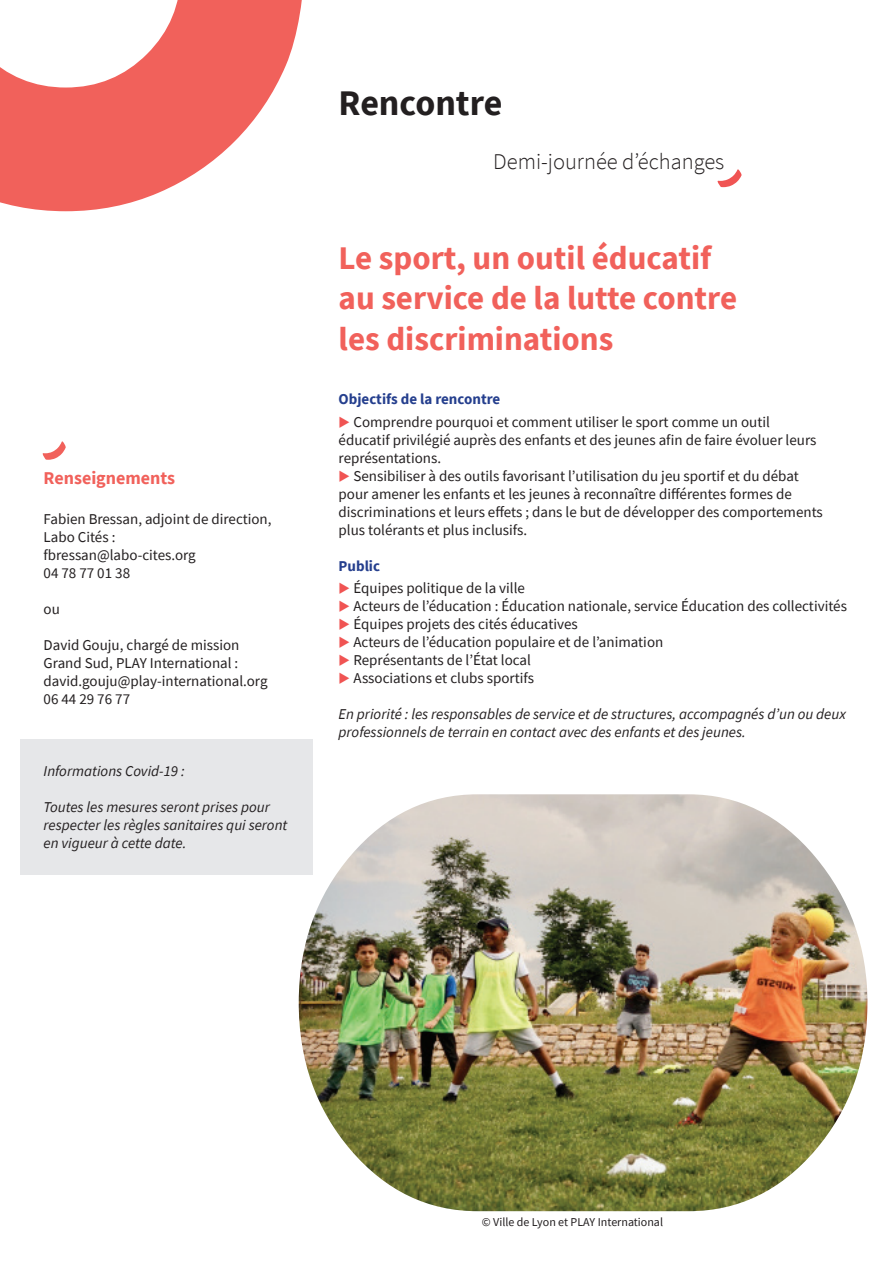
<style>
.page{position:relative;width:893px;height:1263px;background:#fff}
.page>*{position:absolute;margin:0;border:0;box-sizing:border-box;transform-origin:0 0}
.t1{font:700 36px "Source Sans Pro";color:#231f20}
.t2{font:700 33px/40.5px "Source Sans Pro";color:#f1615b}
.t3{font:300 22.5px "Source Sans Pro";color:#231f20}
.t4{font:700 18px "Source Sans Pro";color:#f1615b}
.t5{font:15px/18px "Source Sans Pro";color:#231f20}
.t6{font:italic 15px/18px "Source Sans Pro";color:#231f20}
.t7{font:700 15px "Source Sans Pro";color:#253f8e}
.t8{font:12px "Source Sans Pro";color:#231f20}
.s1{color:#f05453}
</style>
<div class="page">
<svg style="left:0;top:0;width:302px;height:211px;fill:#f1615b"></svg>
<svg style="left:43px;top:441px;width:23px;height:19px"></svg>
<svg style="left:717px;top:169px;width:25px;height:18px"></svg>
<img style="left:106px;top:739px;width:762px;height:473px">
<div style="left:20px;top:740px;width:293px;height:135px;background:#e6e7e9"></div>
<p class="t4" style="left:44px;top:466px;width:133px">Renseignements</p>
<p class="t5" style="left:44px;top:510px;width:229px">Fabien Bressan, adjoint de direction,<br>Labo Cités :<br>fbressan@labo-cites.org<br>04 78 77 01 38</p>
<p class="t5" style="left:44px;top:600px;width:18px">ou</p>
<p class="t5" style="left:44px;top:636px;width:225px">David Gouju, chargé de mission<br>Grand Sud, PLAY International : david.gouju@play-international.org<br>06 44 29 76 77</p>
<p class="t6" style="left:44px;top:762px;width:143px">Informations Covid-19 :</p>
<p class="t6" style="left:44px;top:798px;width:245px">Toutes les mesures seront prises pour respecter les règles sanitaires qui seront en vigueur à cette date.</p>
<h1 class="t1" style="left:339px;top:79px;width:165px">Rencontre</h1>
<h3 class="t3" style="left:493px;top:148px;width:233px">Demi-journée d’échanges</h3>
<h2 class="t2" style="left:339px;top:238px;width:400px">Le sport, un outil éducatif au service de la lutte contre les discriminations</h2>
<p class="t7" style="left:339px;top:389px;width:163px">Objectifs de la rencontre</p>
<p class="t5" style="left:339px;top:412px;width:479px"><span class="s1">◆</span> Comprendre pourquoi et comment utiliser le sport comme un outil éducatif privilégié auprès des enfants et des jeunes afin de faire évoluer leurs représentations.</p>
<p class="t5" style="left:339px;top:466px;width:486px"><span class="s1">◆</span> Sensibiliser à des outils favorisant l’utilisation du jeu sportif et du débat pour amener les enfants et les jeunes à reconnaître différentes formes de discriminations et leurs effets ; dans le but de développer des comportements plus tolérants et plus inclusifs.</p>
<p class="t7" style="left:339px;top:555px;width:43px">Public</p>
<p class="t5" style="left:339px;top:579px;width:188px"><span class="s1">◆</span> Équipes politique de la ville</p>
<p class="t5" style="left:339px;top:597px;width:510px"><span class="s1">◆</span> Acteurs de l’éducation : Éducation nationale, service Éducation des collectivités</p>
<p class="t5" style="left:339px;top:615px;width:241px"><span class="s1">◆</span> Équipes projets des cités éducatives</p>
<p class="t5" style="left:339px;top:633px;width:326px"><span class="s1">◆</span> Acteurs de l’éducation populaire et de l’animation</p>
<p class="t5" style="left:339px;top:651px;width:194px"><span class="s1">◆</span> Représentants de l’État local</p>
<p class="t5" style="left:339px;top:669px;width:197px"><span class="s1">◆</span> Associations et clubs sportifs</p>
<p class="t6" style="left:339px;top:705px;width:509px">En priorité : les responsables de service et de structures, accompagnés d’un ou deux professionnels de terrain en contact avec des enfants et des jeunes.</p>
<p class="t8" style="left:482px;top:1214px;width:183px">© Ville de Lyon et PLAY International</p>
</div>
